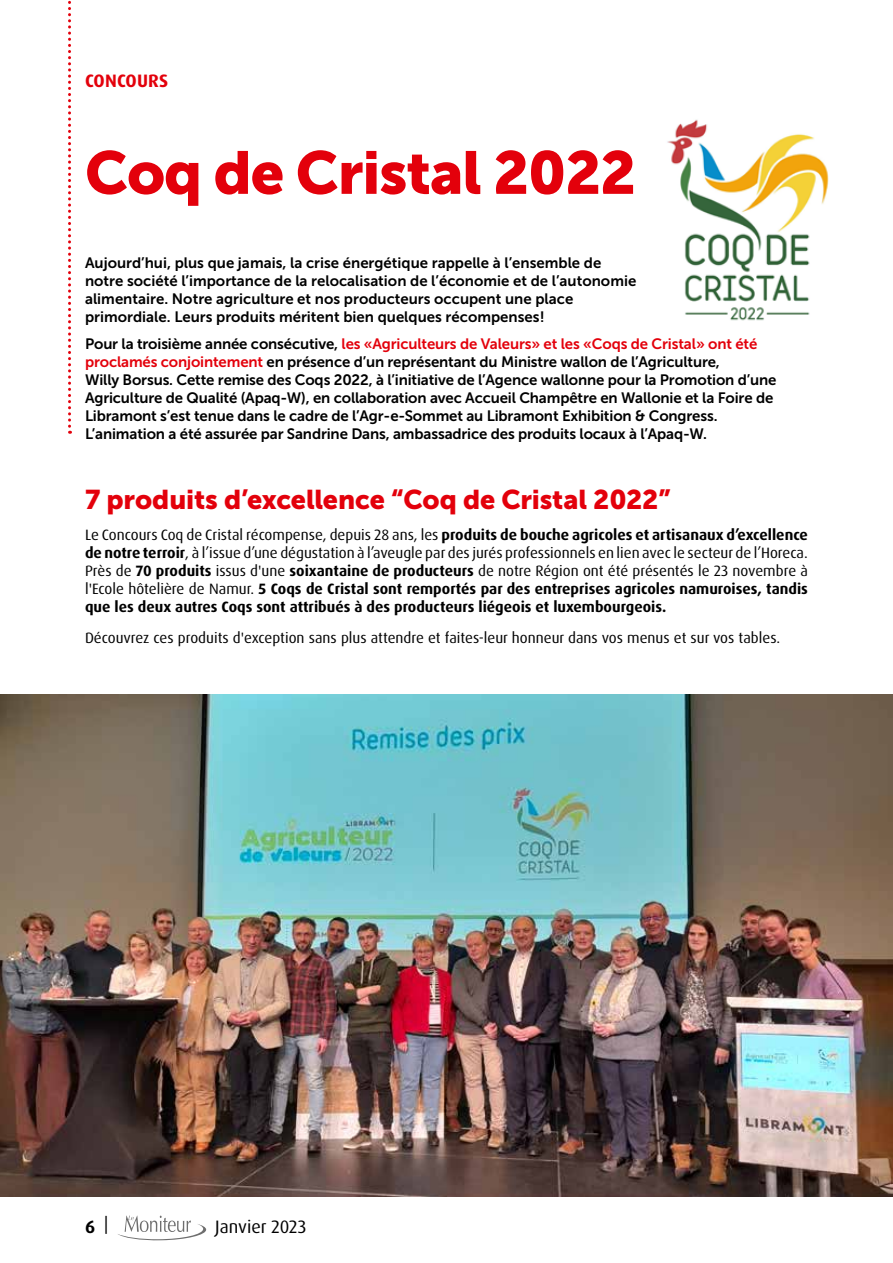
<style>
.page{position:relative;width:893px;height:1263px;background:#fff}
.page>*{position:absolute;margin:0;border:0;box-sizing:border-box;transform-origin:0 0}
.t1{font:60px "Museo Sans 900";letter-spacing:-.02em;color:#e3000b}
.t2{font:27px "Museo Sans 900";letter-spacing:-.01em;color:#e3000b}
.t3{font:18px "Dax Pro";color:#000}
.t4{font:700 18px "Dax Pro";letter-spacing:.01em;color:#e3000b}
.t5{font:700 18px "Dax Pro";color:#000}
.t6{font:15px/18px "Museo Sans 700";letter-spacing:-.01em;color:#000}
.t7{font:700 15px/18px "Dax Pro";color:#000;text-align:justify}
.t8{font:15px "Dax Pro";color:#000}
.s1{color:#e3000b}
.s2{font-weight:400}
</style>
<div class="page">
<img style="left:0;top:695px;width:893px;height:501px">
<svg style="left:118px;top:1215px;width:88px;height:26px"></svg>
<svg style="left:68px;top:0;width:3px;height:434px"></svg>
<img style="left:667px;top:119px;width:162px;height:202px">
<p class="t4" style="left:85px;top:69px;width:85px">CONCOURS</p>
<h1 class="t1" style="left:85px;top:139px;width:552px">Coq de Cristal 2022</h1>
<p class="t6" style="left:85px;top:254px;width:553px">Aujourd’hui, plus que jamais, la crise énergétique rappelle à l’ensemble de notre société l’importance de la relocalisation de l’économie et de l’autonomie alimentaire. Notre agriculture et nos producteurs occupent une place primordiale. Leurs produits méritent bien quelques récompenses !</p>
<p class="t6" style="left:85px;top:334px;width:693px">Pour la troisième année consécutive, <span class="s1">les «Agriculteurs de Valeurs» et les « Coqs de Cristal » ont été proclamés conjointement</span> en présence d’un représentant du Ministre wallon de l’Agriculture,<br>Willy Borsus. Cette remise des Coqs 2022, à l’initiative de l’Agence wallonne pour la Promotion d’une Agriculture de Qualité (Apaq-W), en collaboration avec Accueil Champêtre en Wallonie et la Foire de Libramont s’est tenue dans le cadre de l’Agr-e-Sommet au Libramont Exhibition &amp; Congress.<br>L’animation a été assurée par Sandrine Dans, ambassadrice des produits locaux à l’Apaq-W.</p>
<h2 class="t2" style="left:85px;top:484px;width:587px">7 produits d’excellence “Coq de Cristal 2022”</h2>
<p class="t7" style="left:85px;top:526px;width:724px"><span class="s2">Le Concours Coq de Cristal récompense, depuis 28 ans, les</span> produits de bouche agricoles et artisanaux d’excellence de notre terroir<span class="s2">, à l’issue d’une dégustation à l’aveugle par des jurés professionnels en lien avec le secteur de l’Horeca.<br>Près de</span> 70 produits <span class="s2">issus d'une</span> soixantaine de producteurs <span class="s2">de notre Région ont été présentés le 23 novembre à l'Ecole hôtelière de Namur.</span> 5 Coqs de Cristal sont remportés par des entreprises agricoles namuroises, tandis que les deux autres Coqs sont attribués à des producteurs liégeois et luxembourgeois.</p>
<p class="t8" style="left:85px;top:628px;width:697px">Découvrez ces produits d'exception sans plus attendre et faites-leur honneur dans vos menus et sur vos tables.</p>
<p class="t5" style="left:85px;top:1215px;width:25px">6 <sup>|</sup></p>
<p class="t3" style="left:215px;top:1215px;width:93px">Janvier 2023</p>
</div>
